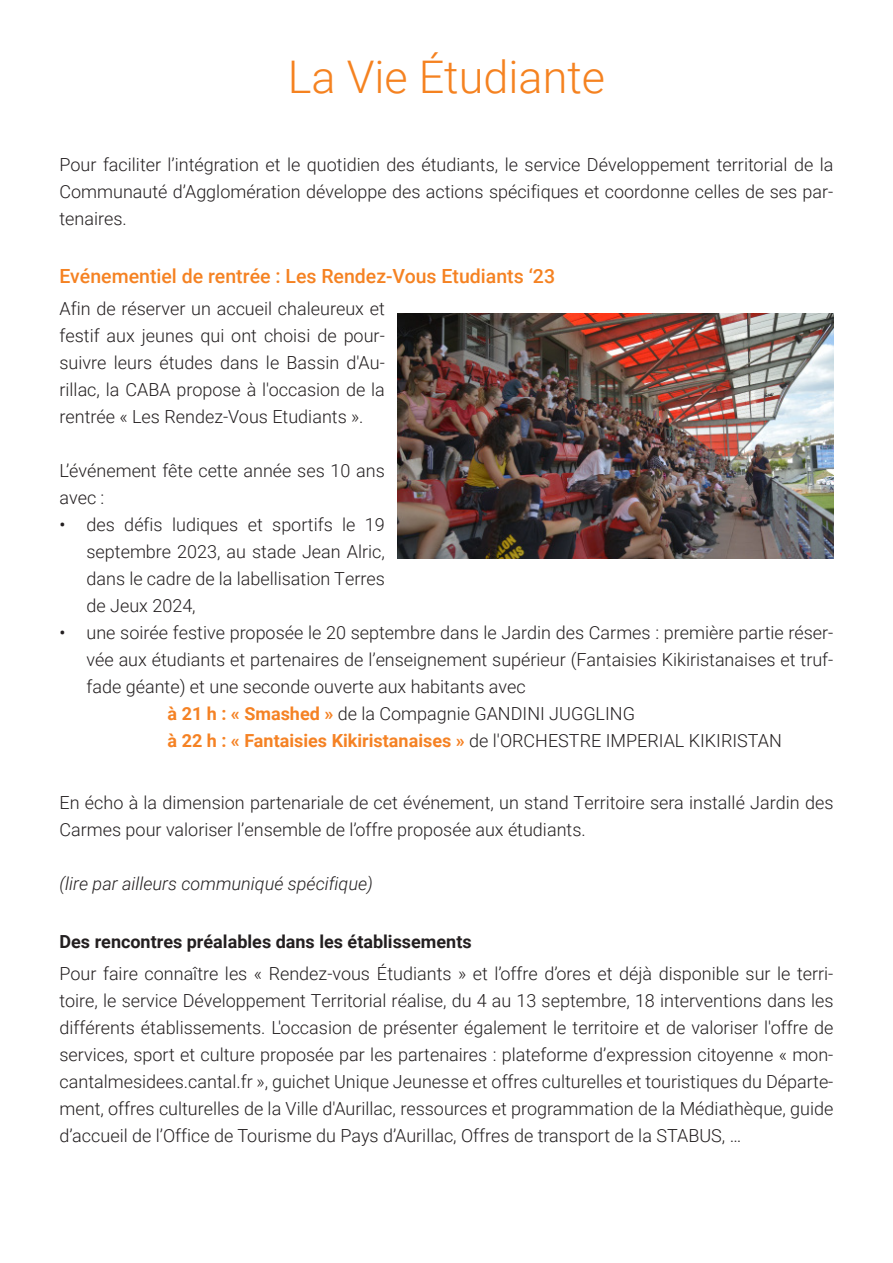
<style>
.page{position:relative;width:893px;height:1263px;background:#fff}
.page>*{position:absolute;margin:0;border:0;box-sizing:border-box;transform-origin:0 0}
.t1{font:300 45px "Roboto";color:#f58220}
.t2{font:500 19.5px "Roboto";color:#f58222}
.t3{font:300 18px/27px "Roboto";color:#231f20;text-align:justify}
.t4{font:700 18px "Roboto";color:#f58224}
.t5{font:700 18px "Roboto";color:#231f20}
.t6{font:italic 300 18px "Roboto";color:#231f20}
.s1{font-weight:400}
.s2{font-weight:700;color:#f58224}
.s3{font-weight:300;color:#231f20}
</style>
<div class="page">
<img style="left:398px;top:314px;width:435px;height:244px">
<p class="t1" style="left:288px;top:46px;width:319px">La Vie Étudiante</p>
<p class="t3" style="left:60px;top:150px;width:775px">Pour faciliter l’intégration et le quotidien des étudiants, le service Développement territorial de la Communauté d’Agglomération développe des actions spécifiques et coordonne celles de ses par&shy;tenaires.</p>
<p class="t2" style="left:60px;top:263px;width:497px">Evénementiel de rentrée : Les Rendez-Vous Etudiants ‘23</p>
<p class="t3" style="left:60px;top:294px;width:327px">Afin de réserver un accueil chaleureux et festif aux jeunes qui ont choisi de pour&shy;suivre leurs études dans le Bassin d'Au&shy;rillac, la CABA propose à l'occasion de la rentrée « Les Rendez-Vous Etudiants ».</p>
<p class="t3" style="left:60px;top:456px;width:327px">L’événement fête cette année ses 10 ans avec :</p>
<p class="t3" style="left:87px;top:510px;width:300px;text-indent:-27px"><span class="s1">•</span> des défis ludiques et sportifs le 19 septembre 2023, au stade Jean Alric, dans le cadre de la labellisation Terres de Jeux 2024,</p>
<p class="t3" style="left:87px;top:618px;width:748px;text-indent:-27px"><span class="s1">•</span> une soirée festive proposée le 20 septembre dans le Jardin des Carmes : première partie réser&shy;vée aux étudiants et partenaires de l’enseignement supérieur (Fantaisies Kikiristanaises et truf&shy;fade géante) et une seconde ouverte aux habitants avec</p>
<p class="t3" style="left:168px;top:699px;width:469px"><span class="s2">à 21 h : « Smashed »</span> de la Compagnie GANDINI JUGGLING</p>
<p class="t4" style="left:168px;top:728px;width:616px">à 22 h : « Fantaisies Kikiristanaises » <span class="s3">de l'ORCHESTRE IMPERIAL KIKIRISTAN</span></p>
<p class="t3" style="left:60px;top:788px;width:775px">En écho à la dimension partenariale de cet événement, un stand Territoire sera installé Jardin des<br>Carmes pour valoriser l’ensemble de l’offre proposée aux étudiants.</p>
<p class="t6" style="left:60px;top:871px;width:315px">(lire par ailleurs communiqué spécifique)</p>
<p class="t5" style="left:60px;top:929px;width:414px">Des rencontres préalables dans les établissements</p>
<p class="t3" style="left:60px;top:959px;width:775px">Pour faire connaître les « Rendez-vous Étudiants » et l’offre d’ores et déjà disponible sur le terri&shy;toire, le service Développement Territorial réalise, du 4 au 13 septembre, 18 interventions dans les différents établissements. L'occasion de présenter également le territoire et de valoriser l'offre de services, sport et culture proposée par les partenaires : plateforme d’expression citoyenne « mon&shy;cantalmesidees.cantal.fr », guichet Unique Jeunesse et offres culturelles et touristiques du Départe&shy;ment, offres culturelles de la Ville d'Aurillac, ressources et programmation de la Médiathèque, guide d’accueil de l’Office de Tourisme du Pays d’Aurillac, Offres de transport de la STABUS, …</p>
</div>
